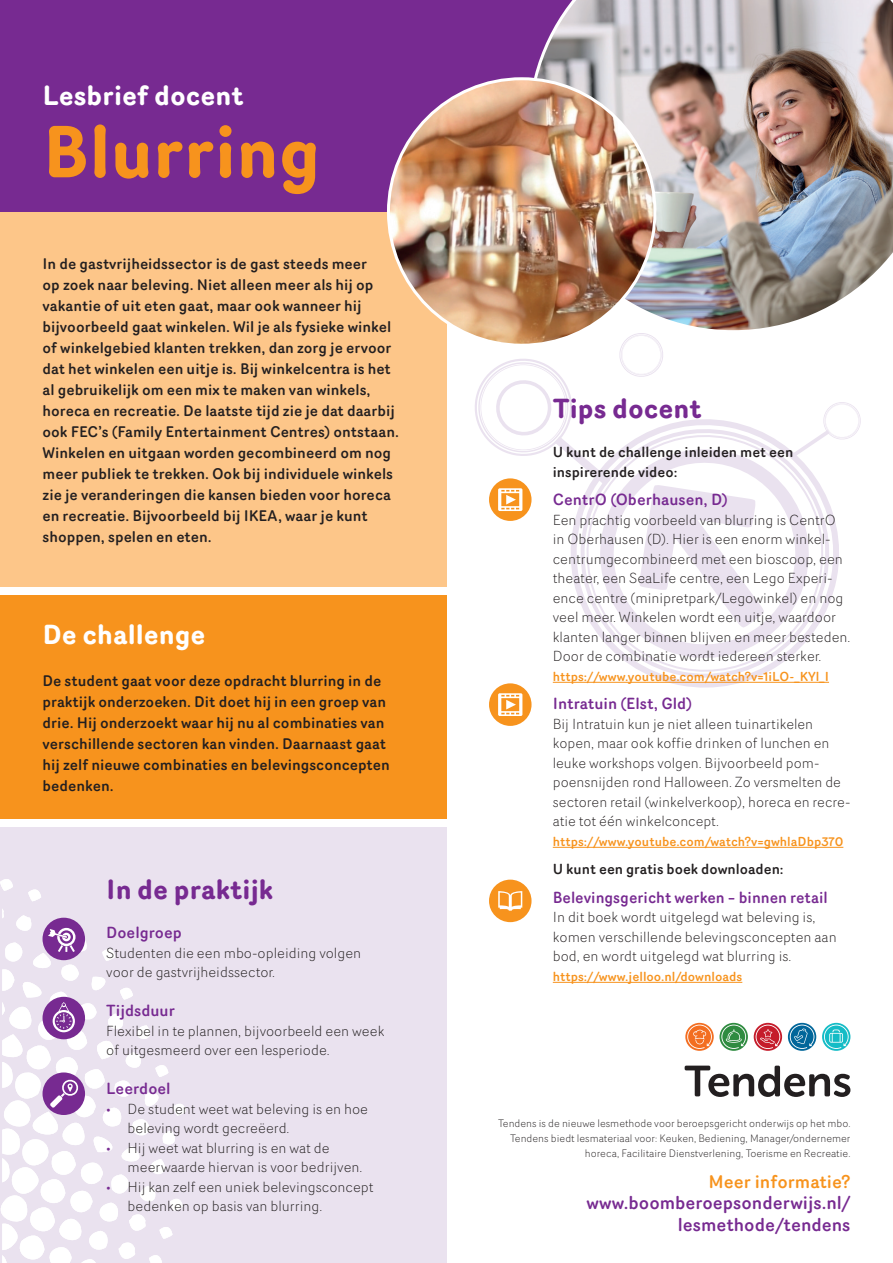
<style>
.page{position:relative;width:893px;height:1263px;background:#fff}
.page>*{position:absolute;margin:0;border:0;box-sizing:border-box;transform-origin:0 0}
.t1{font:700 72px "Router";color:#f7931d}
.t2{font:700 27px "Router";color:#fff}
.t3{font:700 27px "Router";color:#772a91}
.t4{font:500 18px/21.6px "Router";color:#772a91;text-align:right}
.t5{font:500 18px "Router";color:#f7931d}
.t6{font:500 15.75px "Router";color:#772a91}
.t7{font:500 15px/21px "Router";color:#231f20}
.t8{font:300 14.25px/19.5px "Router";color:#231f20}
.t9{font:500 14.25px/19.5px "Router";color:#231f20}
.t10{font:500 12.75px "Router";color:#f7931d}
.t11{font:300 10.5px/15px "Router";color:#231f20;text-align:right}
.s1{color:#772a91}
</style>
<div class="page">
<div style="left:0;top:827px;width:446px;height:436px;background:#eae2ef"></div>
<svg style="left:0;top:879px;width:13px;height:12px"></svg>
<svg style="left:28px;top:889px;width:13px;height:12px"></svg>
<div style="left:0;top:0;width:893px;height:213px;background:#772a91"></div>
<img style="left:533px;top:0;width:360px;height:331px">
<div style="left:0;top:213px;width:446px;height:374px;background:#fdc689"></div>
<svg style="left:559px;top:419px;width:280px;height:269px"></svg>
<svg style="left:619px;top:333px;width:44px;height:44px"></svg>
<svg style="left:793px;top:402px;width:68px;height:54px"></svg>
<svg style="left:586px;top:435px;width:237px;height:237px"></svg>
<svg style="left:639px;top:485px;width:125px;height:143px"></svg>
<hr style="left:553px;top:682px;width:276px;height:1px;background:#f7931d">
<hr style="left:553px;top:847px;width:290px;height:1px;background:#f7931d">
<hr style="left:553px;top:982px;width:189px;height:1px;background:#f7931d">
<div style="left:489px;top:478px;width:42px;height:43px;background:#f7931d;border-radius:50%"></div>
<svg style="left:475px;top:359px;width:135px;height:152px"></svg>
<div style="left:489px;top:880px;width:42px;height:42px;background:#f7931d;border-radius:50%"></div>
<svg style="left:498px;top:891px;width:24px;height:20px"></svg>
<div style="left:0;top:595px;width:446px;height:224px;background:#f7931d"></div>
<img style="left:388px;top:79px;width:267px;height:266px;border-radius:133px">
<div style="left:489px;top:683px;width:42px;height:43px;background:#f7931d;border-radius:50%"></div>
<svg style="left:498px;top:693px;width:24px;height:23px"></svg>
<svg style="left:0;top:909px;width:186px;height:354px"></svg>
<svg style="left:685px;top:1065px;width:165px;height:32px"></svg>
<svg style="left:685px;top:1023px;width:29px;height:28px"></svg>
<svg style="left:687px;top:1024px;width:25px;height:25px"></svg>
<svg style="left:719px;top:1023px;width:29px;height:28px"></svg>
<svg style="left:721px;top:1024px;width:25px;height:25px"></svg>
<svg style="left:822px;top:1023px;width:28px;height:28px"></svg>
<svg style="left:824px;top:1024px;width:25px;height:25px"></svg>
<svg style="left:788px;top:1023px;width:28px;height:28px"></svg>
<svg style="left:790px;top:1024px;width:24px;height:25px"></svg>
<svg style="left:754px;top:1023px;width:28px;height:28px"></svg>
<svg style="left:756px;top:1025px;width:24px;height:24px"></svg>
<h2 class="t2" style="left:43px;top:75px;width:203px">Lesbrief docent</h2>
<h1 class="t1" style="left:43px;top:96px;width:280px">Blurring</h1>
<p class="t7" style="left:43px;top:253px;width:358px">In de gastvrijheidssector is de gast steeds meer<br>op zoek naar beleving. Niet alleen meer als hij op vakantie of uit eten gaat, maar ook wanneer hij bijvoorbeeld gaat winkelen. Wil je als fysieke winkel of winkelgebied klanten trekken, dan zorg je ervoor dat het winkelen een uitje is. Bij winkelcentra is het al gebruikelijk om een mix te maken van winkels, horeca en recreatie. De laatste tijd zie je dat daarbij ook FEC’s (Family Entertainment Centres) ontstaan.<br>Winkelen en uitgaan worden gecombineerd om nog meer publiek te trekken. Ook bij individuele winkels zie je veranderingen die kansen bieden voor horeca en recreatie. Bijvoorbeeld bij IKEA, waar je kunt shoppen, spelen en eten.</p>
<h2 class="t2" style="left:43px;top:613px;width:164px">De challenge</h2>
<p class="t7" style="left:43px;top:669px;width:349px">De student gaat voor deze opdracht blurring in de praktijk onderzoeken. Dit doet hij in een groep van drie. Hij onderzoekt waar hij nu al combinaties van verschillende sectoren kan vinden. Daarnaast gaat hij zelf nieuwe combinaties en belevingsconcepten bedenken.</p>
<h2 class="t3" style="left:106px;top:869px;width:168px">In de praktijk</h2>
<p class="t6" style="left:106px;top:921px;width:77px">Doelgroep</p>
<p class="t8" style="left:106px;top:942px;width:256px">Studenten die een mbo-opleiding volgen voor de gastvrijheidssector.</p>
<p class="t6" style="left:106px;top:999px;width:70px">Tijdsduur</p>
<p class="t8" style="left:106px;top:1020px;width:280px">Flexibel in te plannen, bijvoorbeeld een week of uitgesmeerd over een lesperiode.</p>
<p class="t6" style="left:106px;top:1077px;width:66px">Leerdoel</p>
<p class="t8" style="left:128px;top:1098px;width:242px;text-indent:-21px"><span class="s1">•</span> De student weet wat beleving is en hoe beleving wordt gecreëerd.</p>
<p class="t8" style="left:128px;top:1137px;width:236px;text-indent:-21px"><span class="s1">•</span> Hij weet wat blurring is en wat de meerwaarde hiervan is voor bedrijven.</p>
<p class="t8" style="left:128px;top:1176px;width:247px;text-indent:-21px"><span class="s1">•</span> Hij kan zelf een uniek belevingsconcept bedenken op basis van blurring.</p>
<h2 class="t3" style="left:553px;top:388px;width:150px">Tips docent</h2>
<p class="t9" style="left:553px;top:442px;width:242px">U kunt de challenge inleiden met een inspirerende video:</p>
<p class="t6" style="left:553px;top:488px;width:176px">CentrO (Oberhausen, D)</p>
<p class="t8" style="left:553px;top:509px;width:299px">Een prachtig voorbeeld van blurring is CentrO in Oberhausen (D). Hier is een enorm winkel&shy;centrumgecombineerd met een bioscoop, een theater, een SeaLife centre, een Lego Experi&shy;ence centre (minipretpark/Legowinkel) en nog veel meer. Winkelen wordt een uitje, waardoor klanten langer binnen blijven en meer besteden.<br>Door de combinatie wordt iedereen sterker.</p>
<p class="t10" style="left:553px;top:666px;width:278px">https://www.youtube.com/watch?v=1iLO-_KYl_I</p>
<p class="t6" style="left:553px;top:692px;width:141px">Intratuin (Elst, Gld)</p>
<p class="t8" style="left:553px;top:713px;width:299px">Bij Intratuin kun je niet alleen tuinartikelen kopen, maar ook koffie drinken of lunchen en leuke workshops volgen. Bijvoorbeeld pom&shy;poensnijden rond Halloween. Zo versmelten de sectoren retail (winkelverkoop), horeca en recre&shy;atie tot één winkelconcept.</p>
<p class="t10" style="left:553px;top:831px;width:292px">https://www.youtube.com/watch?v=gwhlaDbp370</p>
<p class="t9" style="left:553px;top:859px;width:232px">U kunt een gratis boek downloaden:</p>
<p class="t6" style="left:553px;top:885px;width:277px">Belevingsgericht werken – binnen retail</p>
<p class="t8" style="left:553px;top:907px;width:285px">In dit boek wordt uitgelegd wat beleving is, komen verschillende belevingsconcepten aan bod, en wordt uitgelegd wat blurring is.</p>
<p class="t10" style="left:553px;top:966px;width:191px">https://www.jelloo.nl/downloads</p>
<p class="t11" style="left:498px;top:1115px;width:354px">Tendens is de nieuwe lesmethode voor beroepsgericht onderwijs op het mbo.<br>Tendens biedt lesmateriaal voor: Keuken, Bediening, Manager/ondernemer horeca, Facilitaire Dienstverlening, Toerisme en Recreatie.</p>
<p class="t5" style="left:708px;top:1168px;width:144px">Meer informatie?</p>
<p class="t4" style="left:586px;top:1192px;width:265px">www.boomberoepsonderwijs.nl/ lesmethode/tendens</p>
</div>
